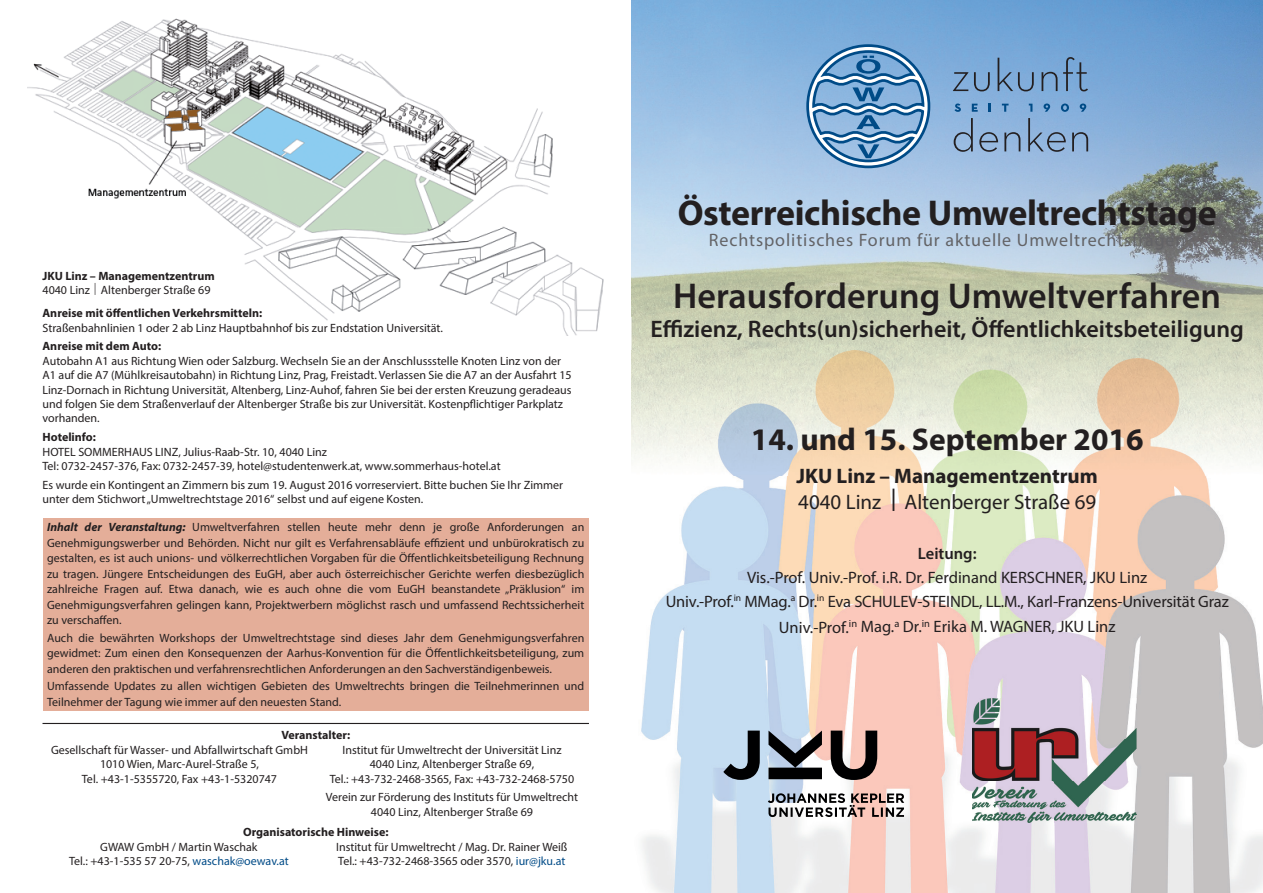
<style>
.page{position:relative;width:1263px;height:893px;background:#fff}
.page>*{position:absolute;margin:0;border:0;box-sizing:border-box;transform-origin:0 0}
.t1{font:700 36px "Myriad Pro";letter-spacing:-.01em;color:#231f20}
.t2{font:600 36px "Myriad Pro";color:#231f20}
.t3{font:700 31.5px "Myriad Pro";color:#231f20}
.t4{font:600 24px "Myriad Pro";color:#231f20}
.t5{font:21px "Myriad Pro";color:#231f20}
.t6{font:700 21px "Myriad Pro";color:#231f20}
.t7{font:18px "Myriad Pro";letter-spacing:.05em;color:#636366}
.t8{font:16.5px/24px "Myriad Pro";letter-spacing:-.01em;color:#231f20;text-align:center}
.t9{font:600 16.5px "Myriad Pro";color:#231f20}
.t10{font:12px/14.4px "Myriad Pro";color:#231f20}
.t11{font:700 12px "Myriad Pro";color:#231f20}
.s1{font-weight:700;font-style:italic}
.s2{color:#004b87}
</style>
<div class="page">
<img style="left:631px;top:0;width:421px;height:350px">
<img style="left:1052px;top:0;width:211px;height:350px">
<svg style="left:806px;top:43px;width:132px;height:125px;background:#79a5cd"></svg>
<svg style="left:953px;top:72px;width:15px;height:19px"></svg>
<svg style="left:974px;top:72px;width:16px;height:19px"></svg>
<svg style="left:997px;top:58px;width:37px;height:33px"></svg>
<svg style="left:1041px;top:72px;width:16px;height:19px"></svg>
<svg style="left:1063px;top:57px;width:25px;height:34px"></svg>
<svg style="left:954px;top:118px;width:19px;height:34px"></svg>
<svg style="left:979px;top:132px;width:19px;height:20px"></svg>
<svg style="left:1004px;top:132px;width:16px;height:19px"></svg>
<svg style="left:1028px;top:118px;width:38px;height:34px"></svg>
<svg style="left:1072px;top:132px;width:16px;height:19px"></svg>
<svg style="left:954px;top:104px;width:7px;height:8px"></svg>
<svg style="left:972px;top:104px;width:6px;height:8px"></svg>
<svg style="left:989px;top:104px;width:2px;height:8px"></svg>
<svg style="left:1002px;top:104px;width:6px;height:8px"></svg>
<svg style="left:1029px;top:104px;width:3px;height:8px"></svg>
<svg style="left:1043px;top:104px;width:7px;height:8px"></svg>
<svg style="left:1061px;top:104px;width:8px;height:8px"></svg>
<svg style="left:1080px;top:104px;width:6px;height:8px"></svg>
<img style="left:631px;top:350px;width:632px;height:543px">
<svg style="left:723px;top:731px;width:181px;height:86px"></svg>
<img style="left:972px;top:698px;width:165px;height:124px">
<hr style="left:43px;top:723px;width:546px;height:1px;background:#231f20">
<img style="left:27px;top:18px;width:577px;height:317px">
<div style="left:43px;top:518px;width:546px;height:193px;background:#e4ae99"></div>
<svg style="left:893px;top:488px;width:1px;height:22px"></svg>
<svg style="left:95px;top:283px;width:1px;height:12px"></svg>
<p class="t11" style="left:43px;top:268px;width:174px">JKU Linz – Managementzentrum</p>
<p class="t10" style="left:43px;top:283px;width:169px">4040 Linz Altenberger Straße 69</p>
<p class="t11" style="left:43px;top:306px;width:221px">Anreise mit öffentlichen Verkehrsmitteln:</p>
<p class="t10" style="left:43px;top:320px;width:402px">Straßenbahnlinien 1 oder 2 ab Linz Hauptbahnhof bis zur Endstation Universität.</p>
<p class="t11" style="left:43px;top:339px;width:120px">Anreise mit dem Auto:</p>
<p class="t10" style="left:43px;top:353px;width:531px">Autobahn A1 aus Richtung Wien oder Salzburg. Wechseln Sie an der Anschlussstelle Knoten Linz von der A1 auf die A7 (Mühlkreisautobahn) in Richtung Linz, Prag, Freistadt. Verlassen Sie die A7 an der Ausfahrt 15<br>Linz-Dornach in Richtung Universität, Altenberg, Linz-Auhof, fahren Sie bei der ersten Kreuzung geradeaus und folgen Sie dem Straßenverlauf der Altenberger Straße bis zur Universität. Kostenpflichtiger Parkplatz vorhanden.</p>
<p class="t11" style="left:43px;top:429px;width:55px">Hotelinfo:</p>
<p class="t10" style="left:43px;top:444px;width:460px">HOTEL SOMMERHAUS LINZ, Julius-Raab-Str. 10, 4040 Linz<br>Tel: 0732-2457-376, Fax: 0732-2457-39, hotel@studentenwerk.at, www.sommerhaus-hotel.at</p>
<p class="t10" style="left:43px;top:477px;width:522px">Es wurde ein Kontingent an Zimmern bis zum 19. August 2016 vorreserviert. Bitte buchen Sie Ihr Zimmer unter dem Stichwort „Umweltrechtstage 2016“ selbst und auf eigene Kosten.</p>
<p class="t10" style="left:47px;top:519px;width:539px;line-height:15.5px;text-align:justify"><span class="s1">Inhalt der Veranstaltung:</span> Umweltverfahren stellen heute mehr denn je große Anforderungen an Genehmigungswerber und Behörden. Nicht nur gilt es Verfahrensabläufe effizient und unbürokratisch zu gestalten, es ist auch unions- und völkerrechtlichen Vorgaben für die Öffentlichkeitsbeteiligung Rechnung zu tragen. Jüngere Entscheidungen des EuGH, aber auch österreichischer Gerichte werfen diesbezüglich zahlreiche Fragen auf. Etwa danach, wie es auch ohne die vom EuGH beanstandete „Präklusion“ im Genehmigungsverfahren gelingen kann, Projektwerbern möglichst rasch und umfassend Rechtssicherheit zu verschaffen.</p>
<p class="t10" style="left:47px;top:630px;width:539px;line-height:15.5px;text-align:justify">Auch die bewährten Workshops der Umweltrechtstage sind dieses Jahr dem Genehmigungsverfahren gewidmet: Zum einen den Konsequenzen der Aarhus-Konvention für die Öffentlichkeitsbeteiligung, zum anderen den praktischen und verfahrensrechtlichen Anforderungen an den Sachverständigenbeweis.</p>
<p class="t10" style="left:47px;top:678px;width:539px;line-height:15.5px">Umfassende Updates zu allen wichtigen Gebieten des Umweltrechts bringen die Teilnehmerinnen und<br>Teilnehmer der Tagung wie immer auf den neuesten Stand.</p>
<p class="t11" style="left:281px;top:727px;width:70px">Veranstalter:</p>
<p class="t10" style="left:51px;top:742px;width:258px;text-align:center">Gesellschaft für Wasser- und Abfallwirtschaft GmbH<br>1010 Wien, Marc-Aurel-Straße 5,<br>Tel. +43-1-5355720, Fax +43-1-5320747</p>
<p class="t10" style="left:330px;top:742px;width:246px;text-align:center">Institut für Umweltrecht der Universität Linz<br>4040 Linz, Altenberger Straße 69,<br>Tel.: +43-732-2468-3565, Fax: +43-732-2468-5750</p>
<p class="t10" style="left:326px;top:790px;width:254px;text-align:center">Verein zur Förderung des Instituts für Umweltrecht<br>4040 Linz, Altenberger Straße 69</p>
<p class="t11" style="left:243px;top:824px;width:147px">Organisatorische Hinweise:</p>
<p class="t10" style="left:69px;top:839px;width:221px;text-align:center">GWAW GmbH / Martin Waschak<br>Tel.: +43-1-535 57 20-75, <span class="s2">waschak@oewav.at</span></p>
<p class="t10" style="left:336px;top:839px;width:233px">Institut für Umweltrecht / Mag. Dr. Rainer Weiß<br>Tel.: +43-732-2468-3565 oder 3570, <span class="s2">iur@jku.at</span></p>
<h1 class="t1" style="left:678px;top:189px;width:541px">Österreichische Umweltrechtstage</h1>
<h3 class="t7" style="left:709px;top:229px;width:478px">Rechtspolitisches Forum für aktuelle Umweltrechtsfragen</h3>
<h1 class="t2" style="left:673px;top:273px;width:549px">Herausforderung Umweltverfahren</h1>
<h3 class="t4" style="left:650px;top:314px;width:595px">Effizienz, Rechts(un)sicherheit, Öffentlichkeitsbeteiligung</h3>
<h2 class="t3" style="left:751px;top:419px;width:394px">14. und 15. September 2016</h2>
<h3 class="t6" style="left:796px;top:463px;width:303px">JKU Linz – Managementzentrum</h3>
<h3 class="t5" style="left:798px;top:489px;width:299px">4040 Linz Altenberger Straße 69</h3>
<h3 class="t9" style="left:918px;top:542px;width:60px">Leitung:</h3>
<h3 class="t8" style="left:666px;top:565px;width:565px">Vis.-Prof. Univ.-Prof. i.R. Dr. Ferdinand KERSCHNER, JKU Linz<br>Univ.-Prof.<sup>in</sup> MMag.<sup>a</sup> Dr.<sup>in</sup> Eva SCHULEV-STEINDL, LL.M., Karl-Franzens-Universität Graz</h3>
<h3 class="t8" style="left:779px;top:615px;width:338px">Univ.-Prof.<sup>in</sup> Mag.<sup>a</sup> Dr.<sup>in</sup> Erika M. WAGNER, JKU Linz</h3>
</div>
